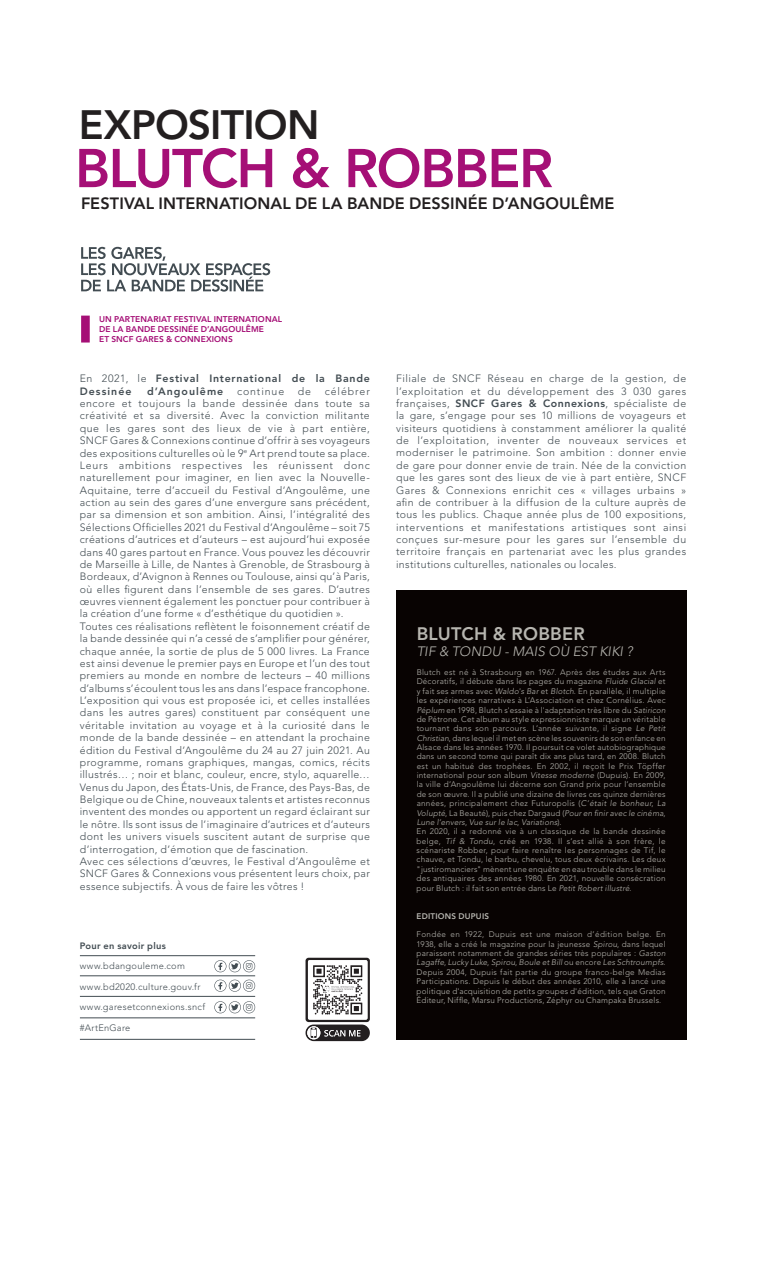
<style>
.page{position:relative;width:766px;height:1276px;background:#fff}
.page>*{position:absolute;margin:0;border:0;box-sizing:border-box;transform-origin:0 0}
.t1{font:800 54px "Avenir LT Std";letter-spacing:-.025em;color:#a50f76}
.t2{font:800 40.73px "Avenir LT Std";letter-spacing:-.02em;color:#231f20}
.t3{font:800 18px "Avenir LT Std";letter-spacing:.015em;color:#b7b6b0}
.t4{font:800 16.2px "Avenir LT Std";letter-spacing:.005em;color:#231f20}
.t5{font:italic 300 13.5px "Avenir LT Std";letter-spacing:.005em;color:#b7b6b0}
.t6{font:300 10.58px/12.4px "Avenir LT Std";letter-spacing:.035em;color:#424c52}
.t7{font:800 10.58px/12.4px "Avenir LT Std";letter-spacing:.075em;color:#424c52}
.t8{font:800 10.58px "Avenir LT Std";letter-spacing:.095em;color:#424c52}
.t9{font:300 10.58px "Avenir LT Std";letter-spacing:.085em;color:#424c52}
.t10{font:300 9.22px "Avenir LT Std";letter-spacing:.03em;color:#424c52}
.t11{font:800 9.22px "Avenir";letter-spacing:.035em;color:#424c52}
.t12{font:800 8.33px/10.1px "Avenir LT Std";letter-spacing:.01em;color:#a50f76}
.t13{font:300 8.1px/9.5px "Avenir LT Std";letter-spacing:.03em;color:#b7b6b0}
.t14{font:800 8.1px "Avenir LT Std";letter-spacing:.025em;color:#b7b6b0}
.s1{font-weight:300}
.s2{font-weight:800}
.s3{font-style:italic}
</style>
<div class="page">
<div style="left:81px;top:316px;width:9px;height:26px;background:#a50f76"></div>
<svg style="left:81px;top:247px;width:189px;height:45px"></svg>
<div style="left:396px;top:590px;width:290px;height:449px;background:#080302"></div>
<hr style="left:80px;top:955px;width:175px;height:1px;background:#424c52">
<hr style="left:80px;top:975px;width:175px;height:1px;background:#424c52">
<hr style="left:80px;top:996px;width:175px;height:1px;background:#424c52">
<svg style="left:214px;top:960px;width:41px;height:12px"></svg>
<svg style="left:214px;top:979px;width:41px;height:12px"></svg>
<svg style="left:214px;top:1001px;width:41px;height:12px"></svg>
<hr style="left:80px;top:1017px;width:175px;height:1px;background:#424c52">
<hr style="left:80px;top:1039px;width:175px;height:1px;background:#424c52">
<svg style="left:305px;top:957px;width:65px;height:84px"></svg>
<h2 class="t2" style="left:79px;top:101px;width:242px">EXPOSITION</h2>
<h1 class="t1" style="left:75px;top:136px;width:479px">BLUTCH &amp; ROBBER</h1>
<h3 class="t4" style="left:81px;top:194px;width:534px">FESTIVAL INTERNATIONAL DE LA BANDE DESSINÉE D’ANGOULÊME</h3>
<p class="t12" style="left:99px;top:314px;width:184px">UN PARTENARIAT FESTIVAL INTERNATIONAL<br>DE LA BANDE DESSINÉE D’ANGOULÊME<br>ET SNCF GARES &amp; CONNEXIONS</p>
<p class="t7" style="left:80px;top:372px;width:291px"><span class="s1">En 2021, le</span> Festival International de la Bande<br>Dessinée</p>
<p class="t6" style="left:80px;top:385px;width:291px;text-indent:245px">célébrer encore et toujours la bande dessinée dans toute sa créativité et sa diversité. Avec la conviction militante que les gares sont des lieux de vie à part entière, SNCF Gares &amp; Connexions continue d’offrir à ses voyageurs des expositions culturelles où le 9<sup>e</sup> Art prend toute sa place.<br>Leurs ambitions respectives les réunissent donc naturellement pour imaginer, en lien avec la Nouvelle-Aquitaine, terre d’accueil du Festival d’Angoulême, une action au sein des gares d’une envergure sans précédent, par sa dimension et son ambition. Ainsi, l’intégralité des Sélections Officielles 2021 du Festival d’Angoulême – soit 75 créations d’autrices et d’auteurs – est aujourd’hui exposée dans 40 gares partout en France. Vous pouvez les découvrir de Marseille à Lille, de Nantes à Grenoble, de Strasbourg à Bordeaux, d’Avignon à Rennes ou Toulouse, ainsi qu’à Paris, où elles figurent dans l’ensemble de ses gares. D’autres œuvres viennent également les ponctuer pour contribuer à la création d’une forme « d’esthétique du quotidien ».<br>Toutes ces réalisations reflètent le foisonnement créatif de la bande dessinée qui n’a cessé de s’amplifier pour générer, chaque année, la sortie de plus de 5 000 livres. La France est ainsi devenue le premier pays en Europe et l’un des tout premiers au monde en nombre de lecteurs – 40 millions d’albums s’écoulent tous les ans dans l’espace francophone.<br>L’exposition qui vous est proposée ici, et celles installées dans les autres gares) constituent par conséquent une véritable invitation au voyage et à la curiosité dans le monde de la bande dessinée – en attendant la prochaine édition du Festival d’Angoulême du 24 au 27 juin 2021. Au programme, romans graphiques, mangas, comics, récits illustrés… ; noir et blanc, couleur, encre, stylo, aquarelle… Venus du Japon, des États-Unis, de France, des Pays-Bas, de Belgique ou de Chine, nouveaux talents et artistes reconnus inventent des mondes ou apportent un regard éclairant sur le nôtre. Ils sont issus de l’imaginaire d’autrices et d’auteurs dont les univers visuels suscitent autant de surprise que d’interrogation, d’émotion que de fascination.<br>Avec ces sélections d’œuvres, le Festival d’Angoulême et SNCF Gares &amp; Connexions vous présentent leurs choix, par essence subjectifs. À vous de faire les vôtres !</p>
<p class="t8" style="left:147px;top:385px;width:78px">d’Angoulême</p>
<p class="t9" style="left:237px;top:385px;width:49px">continue</p>
<p class="t6" style="left:298px;top:385px;width:15px">de</p>
<p class="t11" style="left:80px;top:938px;width:88px">Pour en savoir plus</p>
<p class="t10" style="left:80px;top:961px;width:107px">www.bdangouleme.com</p>
<p class="t10" style="left:80px;top:981px;width:122px">www.bd2020.culture.gouv.fr</p>
<p class="t10" style="left:80px;top:1002px;width:127px">www.garesetconnexions.sncf</p>
<p class="t10" style="left:80px;top:1022px;width:52px">#ArtEnGare</p>
<p class="t6" style="left:396px;top:372px;width:291px;text-align:justify">Filiale de SNCF Réseau en charge de la gestion, de l’exploitation et du développement des 3 030 gares françaises, <span class="s2">SNCF Gares &amp; Connexions</span>, spécialiste de la gare, s’engage pour ses 10 millions de voyageurs et visiteurs quotidiens à constamment améliorer la qualité de l’exploitation, inventer de nouveaux services et moderniser le patrimoine. Son ambition : donner envie de gare pour donner envie de train. Née de la conviction que les gares sont des lieux de vie à part entière, SNCF Gares &amp; Connexions enrichit ces « villages urbains » afin de contribuer à la diffusion de la culture auprès de tous les publics. Chaque année plus de 100 expositions, interventions et manifestations artistiques sont ainsi conçues sur-mesure pour les gares sur l’ensemble du territoire français en partenariat avec les plus grandes institutions culturelles, nationales ou locales.</p>
<h3 class="t3" style="left:416px;top:623px;width:170px">BLUTCH &amp; ROBBER</h3>
<p class="t5" style="left:416px;top:644px;width:218px">TIF &amp; TONDU - MAIS OÙ EST KIKI ?</p>
<p class="t13" style="left:416px;top:667px;width:250px">Blutch est né à Strasbourg en 1967. Après des études aux Arts Décoratifs, il débute dans les pages du magazine <span class="s3">Fluide Glacial</span> et y fait ses armes avec <span class="s3">Waldo's Bar</span> et <span class="s3">Blotch</span>. En parallèle, il multiplie les expériences narratives à L’Association et chez Cornélius. Avec <span class="s3">Péplum</span> en 1998, Blutch s'essaie à l'adaptation très libre du <span class="s3">Satiricon </span>de Pétrone. Cet album au style expressionniste marque un véritable tournant dans son parcours. L’année suivante, il signe <span class="s3">Le Petit Christian</span>, dans lequel il met en scène les souvenirs de son enfance en Alsace dans les années 1970. Il poursuit ce volet autobiographique dans un second tome qui paraît dix ans plus tard, en 2008. Blutch est un habitué des trophées. En 2002, il reçoit le Prix Töpffer international pour son album <span class="s3">Vitesse moderne</span> (Dupuis). En 2009, la ville d’Angoulême lui décerne son Grand prix pour l’ensemble de son œuvre. Il a publié une dizaine de livres ces quinze dernières années, principalement chez Futuropolis (<span class="s3">C’était le bonheur</span>, <span class="s3">La Volupté</span>, La Beauté), puis chez Dargaud (<span class="s3">Pour en finir avec le cinéma</span>, <span class="s3">Lune l’envers</span>, <span class="s3">Vue sur le lac</span>, <span class="s3">Variations</span>).<br>En 2020, il a redonné vie à un classique de la bande dessinée belge, <span class="s3">Tif &amp; Tondu</span>, créé en 1938. Il s’est allié à son frère, le scénariste Robber, pour faire renaître les personnages de Tif, le chauve, et Tondu, le barbu, chevelu, tous deux écrivains. Les deux "justiromanciers" mènent une enquête en eau trouble dans le milieu des antiquaires des années 1980. En 2021, nouvelle consécration pour Blutch : il fait son entrée dans Le <span class="s3">Petit Robert illustré</span>.</p>
<p class="t14" style="left:416px;top:911px;width:74px">EDITIONS DUPUIS</p>
<p class="t13" style="left:416px;top:930px;width:250px;text-align:justify">Fondée en 1922, Dupuis est une maison d’édition belge. En 1938, elle a créé le magazine pour la jeunesse <span class="s3">Spirou</span>, dans lequel paraissent notamment de grandes séries très populaires : <span class="s3">Gaston Lagaffe</span>, <span class="s3">Lucky Luke</span>, <span class="s3">Spirou</span>, <span class="s3">Boule et Bill</span> ou encore <span class="s3">Les Schtroumpfs</span>.<br>Depuis 2004, Dupuis fait partie du groupe franco-belge Medias Participations. Depuis le début des années 2010, elle a lancé une politique d'acquisition de petits groupes d'édition, tels que Graton Éditeur, Niffle, Marsu Productions, Zéphyr ou Champaka Brussels.</p>
</div>
